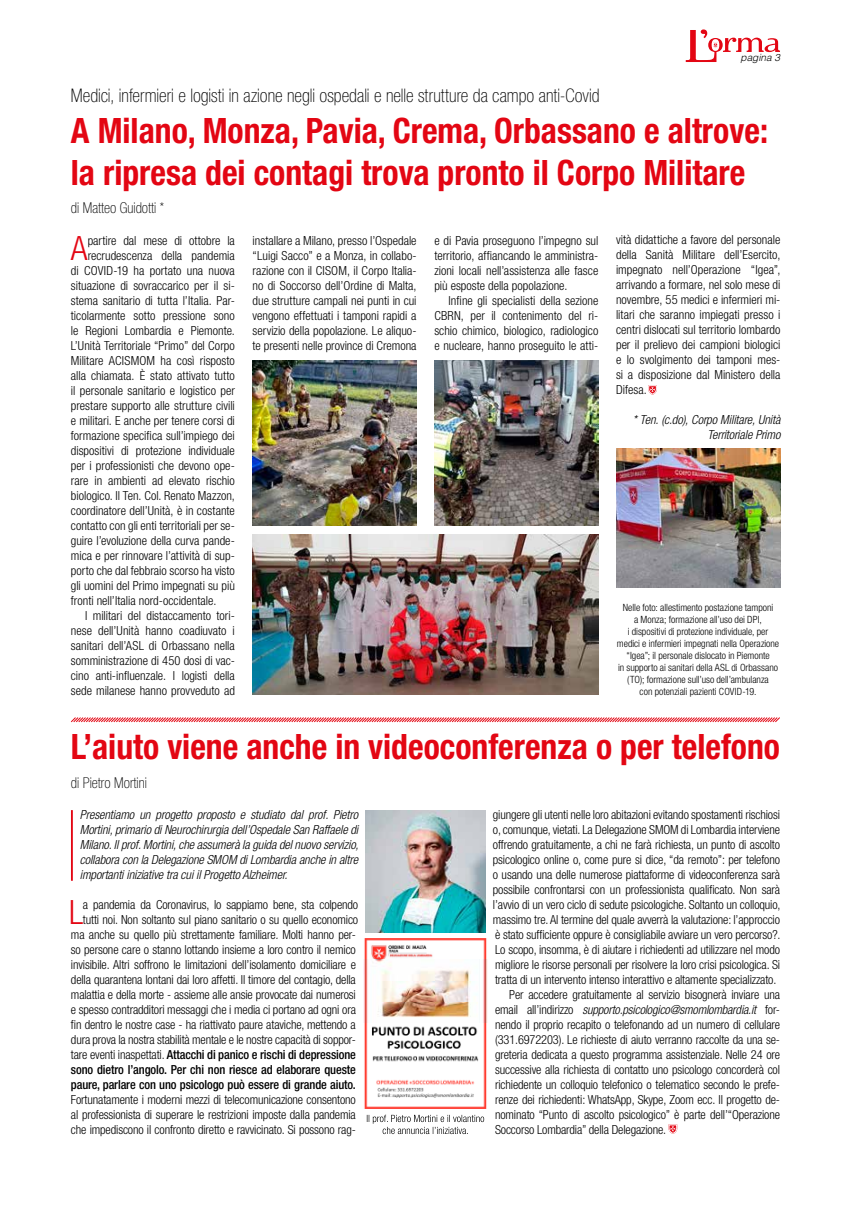
<style>
.page{position:relative;width:851px;height:1205px;background:#fff}
.page>*{position:absolute;margin:0;border:0;box-sizing:border-box;transform-origin:0 0}
.t1{font:700 condensed 35px/41.2px "Helvetica Neue LT Std";color:#e30613;scale:.96 1}
.t2{font:300 condensed 33.5px "Helvetica Neue LT Std";color:#e30613}
.t3{font:100 condensed 18.75px "Helvetica Neue LT Std";color:#000}
.t4{font:100 condensed 15px "Helvetica Neue LT Std";color:#000}
.t5{font:300 condensed 12.5px/15px "Helvetica Neue LT Std";letter-spacing:-.01em;color:#000;text-align:justify}
.t6{font:italic 300 condensed 12.5px/15px "Helvetica Neue LT Std";letter-spacing:-.005em;color:#000;text-align:justify}
.t7{font:300 condensed 10px/12px "Helvetica Neue LT Std";color:#000;text-align:center}
.t8{font:italic 300 10px "Helvetica LT Std";color:#000}
.s1{font-style:italic}
.s2{font-weight:500}
.s3{font-style:normal}
</style>
<div class="page">
<svg style="left:685px;top:29px;width:94px;height:33px"></svg>
<svg style="left:668px;top:1124px;width:9px;height:10px"></svg>
<svg style="left:367px;top:1115px;width:117px;height:19px"></svg>
<hr style="left:71px;top:810px;width:2px;height:71px;background:#e30613">
<img style="left:365px;top:810px;width:120px;height:122px">
<img style="left:363px;top:938px;width:124px;height:170px">
<img style="left:616px;top:449px;width:164px;height:139px">
<img style="left:252px;top:360px;width:164px;height:165px">
<img style="left:252px;top:534px;width:346px;height:160px">
<svg style="left:71px;top:717px;width:709px;height:6px"></svg>
<img style="left:434px;top:360px;width:164px;height:165px">
<svg style="left:648px;top:385px;width:8px;height:10px"></svg>
<p class="t8" style="left:740px;top:52px;width:41px">pagina 3</p>
<h3 class="t3" style="left:71px;top:85px;width:530px">Medici, infermieri e logisti in azione negli ospedali e nelle strutture da campo anti-Covid</h3>
<h1 class="t1" style="left:71px;top:110px;width:727px">A Milano, Monza, Pavia, Crema, Orbassano e altrove: la ripresa dei contagi trova pronto il Corpo Militare</h1>
<p class="t4" style="left:71px;top:199px;width:95px">di Matteo Guidotti *</p>
<h2 class="t2" style="left:71px;top:229px;width:18px">A</h2>
<p class="t5" style="left:88px;top:233px;width:149px">partire dal mese di ottobre la</p>
<p class="t5" style="left:88px;top:248px;width:149px">recrudescenza della pandemia</p>
<p class="t5" style="left:71px;top:263px;width:165px">di COVID-19 ha portato una nuova</p>
<p class="t5" style="left:71px;top:278px;width:165px">situazione di sovraccarico per il si-</p>
<p class="t5" style="left:71px;top:293px;width:165px">stema sanitario di tutta l’Italia. Par-</p>
<p class="t5" style="left:71px;top:308px;width:165px">ticolarmente sotto pressione sono</p>
<p class="t5" style="left:71px;top:323px;width:165px">le Regioni Lombardia e Piemonte.</p>
<p class="t5" style="left:71px;top:338px;width:165px">L’Unità Territoriale “Primo” del Corpo</p>
<p class="t5" style="left:71px;top:353px;width:165px">Militare ACISMOM ha così risposto</p>
<p class="t5" style="left:71px;top:368px;width:165px">alla chiamata. È stato attivato tutto</p>
<p class="t5" style="left:71px;top:383px;width:165px">il personale sanitario e logistico per</p>
<p class="t5" style="left:71px;top:398px;width:165px">prestare supporto alle strutture civili</p>
<p class="t5" style="left:71px;top:413px;width:165px">e militari. E anche per tenere corsi di</p>
<p class="t5" style="left:71px;top:428px;width:165px">formazione specifica sull’impiego dei</p>
<p class="t5" style="left:71px;top:443px;width:165px">dispositivi di protezione individuale</p>
<p class="t5" style="left:71px;top:458px;width:165px">per i professionisti che devono ope-</p>
<p class="t5" style="left:71px;top:473px;width:165px">rare in ambienti ad elevato rischio</p>
<p class="t5" style="left:71px;top:488px;width:165px">biologico. Il Ten. Col. Renato Mazzon,</p>
<p class="t5" style="left:71px;top:503px;width:165px">coordinatore dell’Unità, è in costante</p>
<p class="t5" style="left:71px;top:518px;width:165px">contatto con gli enti territoriali per se-</p>
<p class="t5" style="left:71px;top:533px;width:165px">guire l’evoluzione della curva pande-</p>
<p class="t5" style="left:71px;top:548px;width:165px">mica e per rinnovare l’attività di sup-</p>
<p class="t5" style="left:71px;top:563px;width:165px">porto che dal febbraio scorso ha visto</p>
<p class="t5" style="left:71px;top:578px;width:165px">gli uomini del Primo impegnati su più</p>
<p class="t5" style="left:71px;top:593px;width:147px">fronti nell’Italia nord-occidentale.</p>
<p class="t5" style="left:85px;top:608px;width:151px">I militari del distaccamento tori-</p>
<p class="t5" style="left:71px;top:623px;width:165px">nese dell’Unità hanno coadiuvato i</p>
<p class="t5" style="left:71px;top:638px;width:165px">sanitari dell’ASL di Orbassano nella</p>
<p class="t5" style="left:71px;top:653px;width:165px">somministrazione di 450 dosi di vac-</p>
<p class="t5" style="left:71px;top:668px;width:165px">cino anti-influenzale. I logisti della</p>
<p class="t5" style="left:71px;top:683px;width:165px">sede milanese hanno provveduto ad</p>
<p class="t5" style="left:252px;top:233px;width:165px">installare a Milano, presso l’Ospedale “Luigi Sacco” e a Monza, in collabo&shy;razione con il CISOM, il Corpo Italia&shy;no di Soccorso dell’Ordine di Malta, due strutture campali nei punti in cui vengono effettuati i tamponi rapidi a servizio della popolazione. Le aliquo&shy;te presenti nelle province di Cremona</p>
<p class="t5" style="left:434px;top:233px;width:165px">e di Pavia proseguono l’impegno sul territorio, affiancando le amministra&shy;zioni locali nell’assistenza alle fasce più esposte della popolazione.</p>
<p class="t5" style="left:434px;top:293px;width:165px;text-indent:14px">Infine gli specialisti della sezione CBRN, per il contenimento del ri&shy;schio chimico, biologico, radiologico e nucleare, hanno proseguito le atti-</p>
<p class="t5" style="left:616px;top:232px;width:166px">vità didattiche a favore del personale della Sanità Militare dell’Esercito, impegnato nell’Operazione “Igea”, arrivando a formare, nel solo mese di novembre, 55 medici e infermieri mi&shy;litari che saranno impiegati presso i centri dislocati sul territorio lombardo per il prelievo dei campioni biologici e lo svolgimento dei tamponi mes&shy;si a disposizione dal Ministero della Difesa.</p>
<p class="t6" style="left:632px;top:413px;width:149px;text-align:right">* Ten. (c.do), Corpo Militare, Unità<br>Territoriale Primo</p>
<p class="t7" style="left:616px;top:601px;width:164px">Nelle foto: allestimento postazione tamponi<br>a Monza; formazione all’uso dei DPI,<br>i dispositivi di protezione individuale, per medici e infermieri impegnati nella Operazione “Igea”; il personale dislocato in Piemonte<br>in supporto ai sanitari della ASL di Orbassano (TO); formazione sull’uso dell’ambulanza<br>con potenziali pazienti COVID-19.</p>
<h1 class="t1" style="left:71px;top:726px;width:740px">L’aiuto viene anche in videoconferenza o per telefono</h1>
<p class="t4" style="left:71px;top:774px;width:77px">di Pietro Mortini</p>
<p class="t6" style="left:80px;top:807px;width:280px">Presentiamo un progetto proposto e studiato dal prof. Pietro Mortini, primario di Neurochirurgia dell’Ospedale San Raffaele di Milano. Il prof. Mortini, che assumerà la guida del nuovo servizio, collabora con la Delegazione SMOM di Lombardia anche in altre importanti iniziative tra cui il Progetto Alzheimer.</p>
<h2 class="t2" style="left:69px;top:893px;width:16px">L</h2>
<p class="t5" style="left:71px;top:897px;width:289px;text-align:right">a pandemia da Coronavirus, lo sappiamo bene, sta colpendo tutti noi. Non soltanto sul piano sanitario o su quello economico ma anche su quello più strettamente familiare<span class="s1">.</span> Molti hanno per&shy;so persone care o stanno lottando insieme a loro contro il nemico invisibile. Altri soffrono le limitazioni dell’isolamento domiciliare e della quarantena lontani dai loro affetti. Il timore del contagio, della malattia e della morte - assieme alle ansie provocate dai numerosi e spesso contradditori messaggi che i media ci portano ad ogni ora fin dentro le nostre case - ha riattivato paure ataviche, mettendo a dura prova la nostra stabilità mentale e le nostre capacità di soppor&shy;tare eventi inaspettati. <span class="s2">Attacchi di panico e rischi di depressione sono dietro l’angolo. Per chi non riesce ad elaborare queste paure, parlare con uno psicologo può essere di grande aiuto.</span></p>
<p class="t5" style="left:71px;top:1092px;width:286px">Fortunatamente i moderni mezzi di telecomunicazione consentono al professionista di superare le restrizioni imposte dalla pandemia che impediscono il confronto diretto e ravvicinato. Si possono rag-</p>
<p class="t5" style="left:493px;top:807px;width:289px">giungere gli utenti nelle loro abitazioni evitando spostamenti rischiosi</p>
<p class="t5" style="left:493px;top:822px;width:289px">o, comunque, vietati. La Delegazione SMOM di Lombardia interviene</p>
<p class="t5" style="left:493px;top:837px;width:289px">offrendo gratuitamente, a chi ne farà richiesta, un punto di ascolto</p>
<p class="t5" style="left:493px;top:852px;width:289px">psicologico online o, come pure si dice, “da remoto”: per telefono</p>
<p class="t5" style="left:493px;top:867px;width:289px">o usando una delle numerose piattaforme di videoconferenza sarà</p>
<p class="t5" style="left:493px;top:882px;width:289px">possibile confrontarsi con un professionista qualificato. Non sarà</p>
<p class="t5" style="left:493px;top:897px;width:289px">l’avvio di un vero ciclo di sedute psicologiche. Soltanto un colloquio,</p>
<p class="t5" style="left:493px;top:912px;width:289px">massimo tre. Al termine del quale avverrà la valutazione: l’approccio</p>
<p class="t5" style="left:495px;top:927px;width:287px">è stato sufficiente oppure è consigliabile avviare un vero percorso?.</p>
<p class="t5" style="left:495px;top:942px;width:286px">Lo scopo, insomma, è di aiutare i richiedenti ad utilizzare nel modo</p>
<p class="t5" style="left:495px;top:957px;width:286px">migliore le risorse personali per risolvere la loro crisi psicologica. Si</p>
<p class="t5" style="left:495px;top:972px;width:283px">tratta di un intervento intenso interattivo e altamente specializzato.</p>
<p class="t5" style="left:509px;top:987px;width:272px">Per accedere gratuitamente al servizio bisognerà inviare una</p>
<p class="t6" style="left:495px;top:1002px;width:286px"><span class="s3">email all’indirizzo</span> supporto.psicologico@smomlombardia.it <span class="s3">for-</span></p>
<p class="t5" style="left:495px;top:1017px;width:286px">nendo il proprio recapito o telefonando ad un numero di cellulare</p>
<p class="t5" style="left:495px;top:1032px;width:286px">(331.6972203). Le richieste di aiuto verranno raccolte da una se-</p>
<p class="t5" style="left:495px;top:1047px;width:286px">greteria dedicata a questo programma assistenziale. Nelle 24 ore</p>
<p class="t5" style="left:495px;top:1062px;width:286px">successive alla richiesta di contatto uno psicologo concorderà col</p>
<p class="t5" style="left:495px;top:1077px;width:286px">richiedente un colloquio telefonico o telematico secondo le prefe-</p>
<p class="t5" style="left:495px;top:1092px;width:286px">renze dei richiedenti: WhatsApp, Skype, Zoom ecc. Il progetto de-</p>
<p class="t5" style="left:495px;top:1107px;width:286px">nominato “Punto di ascolto psicologico” è parte dell’“Operazione</p>
<p class="t5" style="left:495px;top:1122px;width:173px">Soccorso Lombardia” della Delegazione.</p>
</div>
